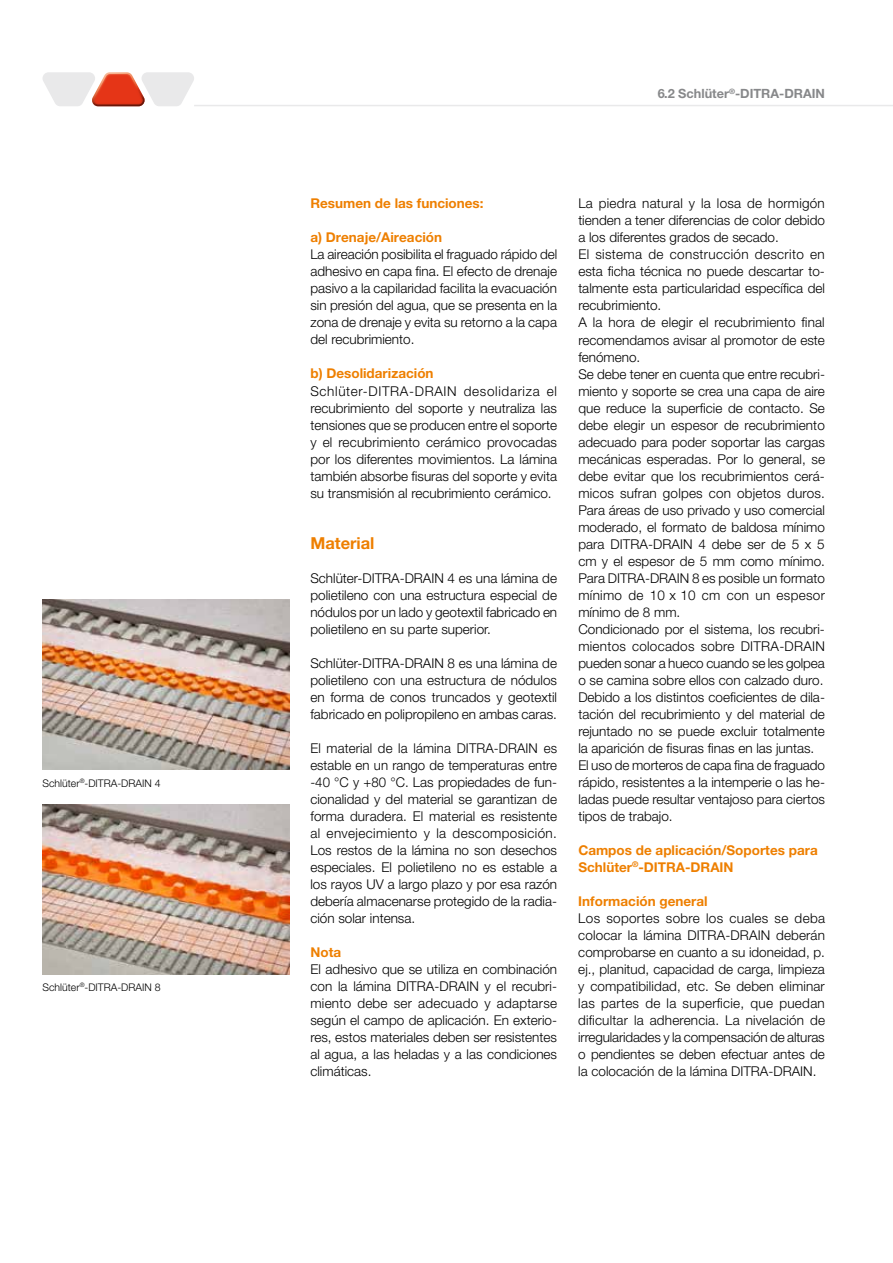
<style>
.page{position:relative;width:893px;height:1263px;background:#fff}
.page>*{position:absolute;margin:0;border:0;box-sizing:border-box;transform-origin:0 0}
.t1{font:700 16.5px "Helvetica Neue LT Pro";color:#ee7f00}
.t2{font:300 13.5px/17px "Helvetica Neue LT Pro";color:#000;text-align:justify}
.t3{font:700 13.5px/17px "Helvetica Neue LT Pro";color:#ee7f00}
.t4{font:700 12.75px "Helvetica Neue LT Pro";color:#87888a}
.t5{font:300 10.5px "Helvetica Neue LT Pro";color:#000}
</style>
<div class="page">
<hr style="left:194px;top:105px;width:699px;height:1px;background:#e9e9ea">
<svg style="left:43px;top:72px;width:151px;height:34px"></svg>
<img style="left:43px;top:600px;width:246px;height:170px">
<img style="left:43px;top:804px;width:246px;height:171px">
<p class="t5" style="left:43px;top:776px;width:120px">Schlüter<sup>®</sup>-DITRA-DRAIN 4</p>
<p class="t5" style="left:43px;top:981px;width:120px">Schlüter<sup>®</sup>-DITRA-DRAIN 8</p>
<p class="t4" style="left:658px;top:86px;width:169px">6.2 Schlüter<sup>®</sup>-DITRA-DRAIN</p>
<p class="t3" style="left:310px;top:195px;width:175px">Resumen de las funciones:</p>
<p class="t3" style="left:310px;top:229px;width:133px">a) Drenaje/Aireación</p>
<p class="t2" style="left:310px;top:246px;width:248px">La aireación posibilita el fraguado rápido del adhesivo en capa fina. El efecto de drenaje pasivo a la capilaridad facilita la evacuación sin presión del agua, que se presenta en la zona de drenaje y evita su retorno a la capa del recubrimiento.</p>
<p class="t3" style="left:310px;top:365px;width:125px">b) Desolidarización</p>
<p class="t2" style="left:310px;top:382px;width:248px">Schlüter-DITRA-DRAIN desolidariza el recubrimiento del soporte y neutraliza las tensiones que se producen entre el soporte y el recubrimiento cerámico provocadas por los diferentes movimientos. La lámina también absorbe fisuras del soporte y evita su transmisión al recubrimiento cerámico.</p>
<p class="t1" style="left:310px;top:532px;width:66px">Material</p>
<p class="t2" style="left:310px;top:569px;width:248px">Schlüter-DITRA-DRAIN 4 es una lámina de polietileno con una estructura especial de nódulos por un lado y geotextil fabricado en polietileno en su parte superior.</p>
<p class="t2" style="left:310px;top:654px;width:248px">Schlüter-DITRA-DRAIN 8 es una lámina de polietileno con una estructura de nódulos en forma de conos truncados y geotextil fabricado en polipropileno en ambas caras.</p>
<p class="t2" style="left:310px;top:739px;width:248px">El material de la lámina DITRA-DRAIN es estable en un rango de temperaturas entre -40 °C y +80 °C. Las propiedades de fun&shy;cionalidad y del material se garantizan de forma duradera. El material es resistente al envejecimiento y la descomposición.<br>Los restos de la lámina no son desechos especiales. El polietileno no es estable a los rayos UV a largo plazo y por esa razón debería almacenarse protegido de la radia&shy;ción solar intensa.</p>
<p class="t3" style="left:310px;top:943px;width:32px">Nota</p>
<p class="t2" style="left:310px;top:960px;width:248px">El adhesivo que se utiliza en combinación con la lámina DITRA-DRAIN y el recubri&shy;miento debe ser adecuado y adaptarse según el campo de aplicación. En exterio&shy;res, estos materiales deben ser resistentes al agua, a las heladas y a las condiciones climáticas.</p>
<p class="t2" style="left:578px;top:195px;width:248px;text-align:left">La piedra natural y la losa de hormigón tienden a tener diferencias de color debido a los diferentes grados de secado.<br>El sistema de construcción descrito en esta ficha técnica no puede descartar to&shy;talmente esta particularidad específica del recubrimiento.<br>A la hora de elegir el recubrimiento final recomendamos avisar al promotor de este fenómeno.<br>Se debe tener en cuenta que entre recubri&shy;miento y soporte se crea una capa de aire que reduce la superficie de contacto. Se debe elegir un espesor de recubrimiento adecuado para poder soportar las cargas mecánicas esperadas. Por lo general, se debe evitar que los recubrimientos cerá&shy;micos sufran golpes con objetos duros.<br>Para áreas de uso privado y uso comercial moderado, el formato de baldosa mínimo para DITRA-DRAIN 4 debe ser de 5 x 5 cm y el espesor de 5 mm como mínimo.<br>Para DITRA-DRAIN 8 es posible un formato mínimo de 10 x 10 cm con un espesor mínimo de 8 mm.<br>Condicionado por el sistema, los recubri&shy;mientos colocados sobre DITRA-DRAIN pueden sonar a hueco cuando se les golpea o se camina sobre ellos con calzado duro.<br>Debido a los distintos coeficientes de dila&shy;tación del recubrimiento y del material de rejuntado no se puede excluir totalmente la aparición de fisuras finas en las juntas.<br>El uso de morteros de capa fina de fraguado rápido, resistentes a la intemperie o las he&shy;ladas puede resultar ventajoso para ciertos tipos de trabajo.</p>
<p class="t3" style="left:578px;top:841px;width:241px">Campos de aplicación/Soportes para<br>Schlüter<sup>®</sup>-DITRA-DRAIN</p>
<p class="t3" style="left:578px;top:892px;width:131px">Información general</p>
<p class="t2" style="left:578px;top:909px;width:248px">Los soportes sobre los cuales se deba colocar la lámina DITRA-DRAIN deberán comprobarse en cuanto a su idoneidad, p. ej., planitud, capacidad de carga, limpieza y compatibilidad, etc. Se deben eliminar las partes de la superficie, que puedan dificultar la adherencia. La nivelación de irregularidades y la compensación de alturas o pendientes se deben efectuar antes de la colocación de la lámina DITRA-DRAIN.</p>
</div>
